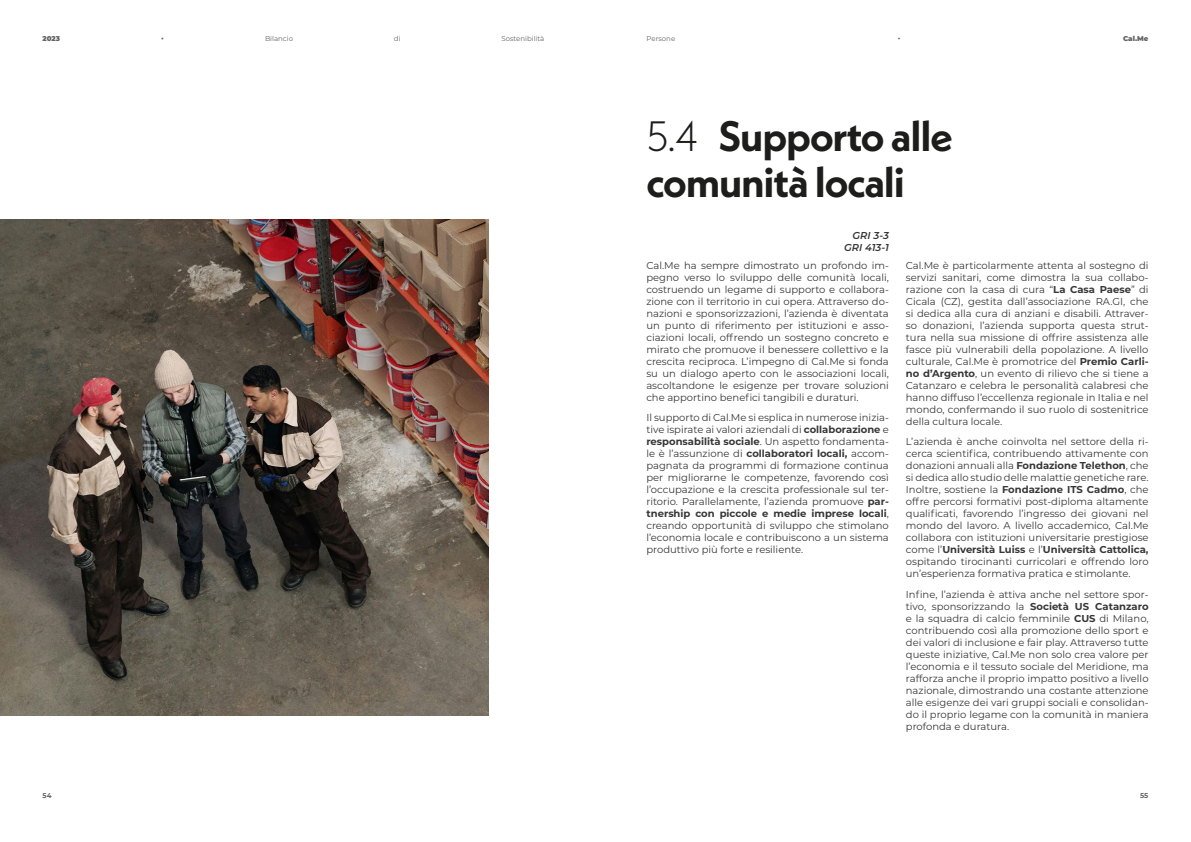
<style>
.page{position:relative;width:1191px;height:842px;background:#fff}
.page>*{position:absolute;margin:0;border:0;box-sizing:border-box;transform-origin:0 0}
.t1{font:700 42.4px/46px "Neue Kabel";letter-spacing:-.025em;color:#1d1d1b}
.t2{font:10px/12px "Montserrat";color:#373737;text-align:justify}
.t3{font:italic 600 10px/12px "Montserrat";color:#373737;text-align:right}
.t4{font:7px "Montserrat";color:#646464}
.t5{font:900 7px "Montserrat";color:#646464}
.t6{font:700 7px "Montserrat";color:#646464}
.t7{font:7px "Gotham";color:#646464}
.t8{font:300 7px "Gotham";color:#646464}
.s1{font-weight:300}
.s2{font-weight:700}
</style>
<div class="page">
<img style="left:0;top:219px;width:488px;height:497px">
<p class="t5" style="left:43px;top:33px;width:19px">2023</p>
<p class="t7" style="left:161px;top:34px;width:5px">•</p>
<p class="t4" style="left:265px;top:33px;width:30px">Bilancio</p>
<p class="t4" style="left:394px;top:33px;width:8px">di</p>
<p class="t4" style="left:501px;top:33px;width:45px">Sostenibilità</p>
<p class="t4" style="left:646px;top:33px;width:30px">Persone</p>
<p class="t8" style="left:897px;top:35px;width:5px">•</p>
<p class="t5" style="left:1123px;top:33px;width:27px">Cal.Me</p>
<h1 class="t1" style="left:646px;top:113px;width:308px"><span class="s1">5.4</span> Supporto alle comunità locali</h1>
<p class="t3" style="left:844px;top:229px;width:46px">GRI 3-3<br>GRI 413-1</p>
<p class="t2" style="left:646px;top:259px;width:244px">Cal.Me ha sempre dimostrato un profondo im&shy;pegno verso lo sviluppo delle comunità locali, costruendo un legame di supporto e collabora&shy;zione con il territorio in cui opera. Attraverso do&shy;nazioni e sponsorizzazioni, l’azienda è diventata un punto di riferimento per istituzioni e asso&shy;ciazioni locali, offrendo un sostegno concreto e mirato che promuove il benessere collettivo e la crescita reciproca. L’impegno di Cal.Me si fonda su un dialogo aperto con le associazioni locali, ascoltandone le esigenze per trovare soluzioni che apportino benefici tangibili e duraturi.</p>
<p class="t2" style="left:646px;top:411px;width:244px">Il supporto di Cal.Me si esplica in numerose inizia&shy;tive ispirate ai valori aziendali di <span class="s2">collaborazione</span> e <span class="s2">responsabilità sociale</span>. Un aspetto fondamenta&shy;le è l’assunzione di <span class="s2">collaboratori locali,</span> accom&shy;pagnata da programmi di formazione continua per migliorarne le competenze, favorendo così l’occupazione e la crescita professionale sul ter&shy;ritorio. Parallelamente, l’azienda promuove <span class="s2">par&shy;tnership con piccole e medie imprese locali</span>, creando opportunità di sviluppo che stimolano l’economia locale e contribuiscono a un sistema produttivo più forte e resiliente.</p>
<p class="t2" style="left:906px;top:259px;width:244px">Cal.Me è particolarmente attenta al sostegno di servizi sanitari, come dimostra la sua collabo&shy;razione con la casa di cura “<span class="s2">La Casa Paese</span>” di Cicala (CZ), gestita dall’associazione RA.GI, che si dedica alla cura di anziani e disabili. Attraver&shy;so donazioni, l’azienda supporta questa strut&shy;tura nella sua missione di offrire assistenza alle fasce più vulnerabili della popolazione. A livello culturale, Cal.Me è promotrice del <span class="s2">Premio Carli&shy;no d’Argento</span>, un evento di rilievo che si tiene a Catanzaro e celebra le personalità calabresi che hanno diffuso l’eccellenza regionale in Italia e nel mondo, confermando il suo ruolo di sostenitrice della cultura locale.</p>
<p class="t2" style="left:906px;top:435px;width:244px">L’azienda è anche coinvolta nel settore della ri&shy;cerca scientifica, contribuendo attivamente con donazioni annuali alla <span class="s2">Fondazione Telethon</span>, che si dedica allo studio delle malattie genetiche rare.<br>Inoltre, sostiene la <span class="s2">Fondazione ITS Cadmo</span>, che offre percorsi formativi post-diploma altamente qualificati, favorendo l’ingresso dei giovani nel mondo del lavoro. A livello accademico, Cal.Me collabora con istituzioni universitarie prestigiose come l’<span class="s2">Università Luiss</span> e l’<span class="s2">Università Cattolica, </span>ospitando tirocinanti curricolari e offrendo loro un’esperienza formativa pratica e stimolante.</p>
<p class="t2" style="left:906px;top:588px;width:244px">Infine, l’azienda è attiva anche nel settore spor&shy;tivo, sponsorizzando la <span class="s2">Società US Catanzaro </span>e la squadra di calcio femminile <span class="s2">CUS</span> di Milano, contribuendo così alla promozione dello sport e dei valori di inclusione e fair play. Attraverso tutte queste iniziative, Cal.Me non solo crea valore per l’economia e il tessuto sociale del Meridione, ma rafforza anche il proprio impatto positivo a livello nazionale, dimostrando una costante attenzione alle esigenze dei vari gruppi sociali e consolidan&shy;do il proprio legame con la comunità in maniera profonda e duratura.</p>
<p class="t6" style="left:43px;top:790px;width:10px">54</p>
<p class="t6" style="left:1140px;top:790px;width:10px">55</p>
</div>
